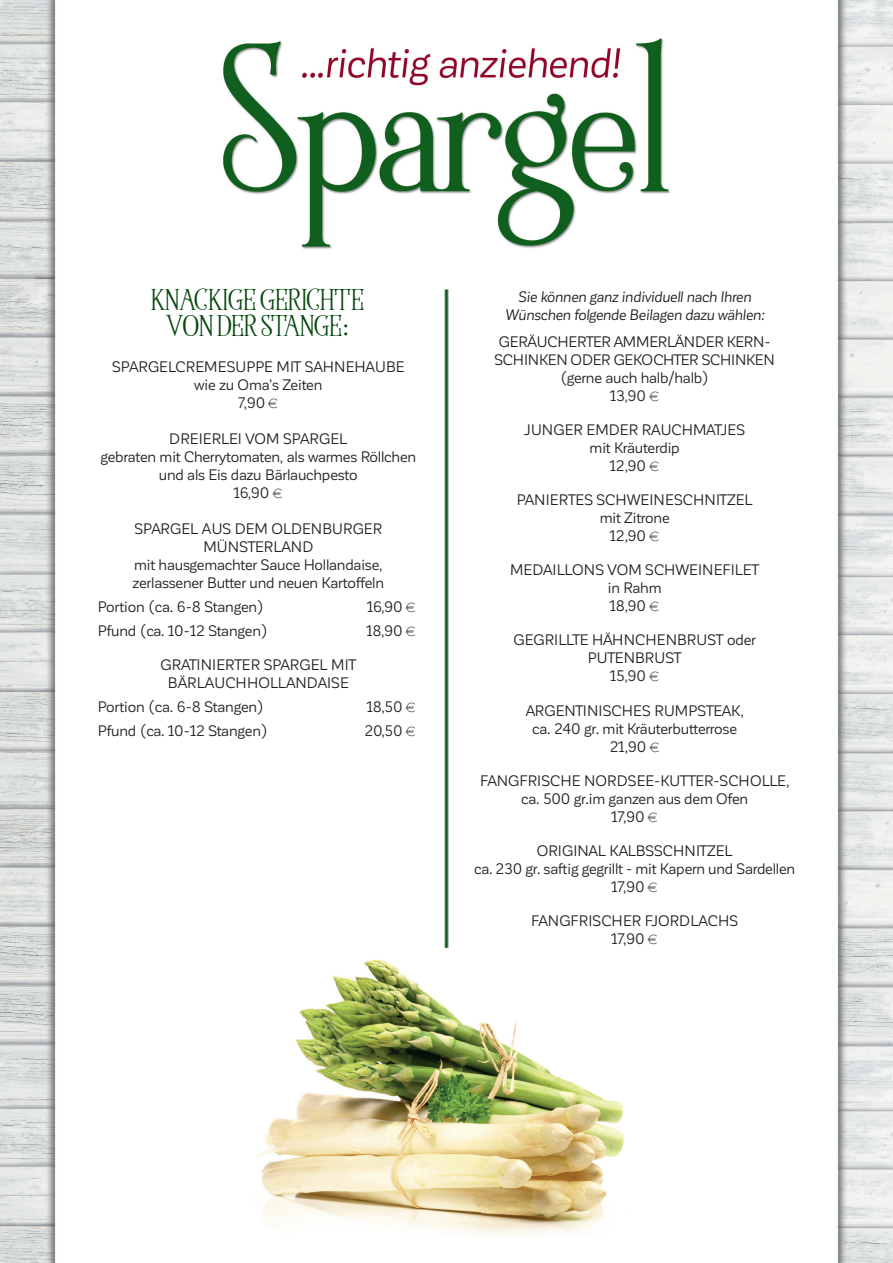
<style>
.page{position:relative;width:893px;height:1263px;background:#fff}
.page>*{position:absolute;margin:0;border:0;box-sizing:border-box;transform-origin:0 0}
.t1{font:21px/25.2px "Wallington Pro";color:#06490e;text-align:center}
.t2{font:15px/18px "Corporative Sans";letter-spacing:-.01em;color:#231f20;text-align:center}
.t3{font:15px/18px "Corporative Sans";letter-spacing:.01em;color:#231f20;text-align:center}
.t4{font:italic 15px "Corporative Sans";letter-spacing:-.01em;color:#231f20}
.s1{font-family:"Eurofont";font-size:12px}
</style>
<div class="page">
<img style="left:0;top:0;width:893px;height:1263px">
<hr style="left:447px;top:289px;width:1px;height:659px;background:#06490e">
<hr style="left:446px;top:289px;width:1px;height:659px;background:#06490e">
<hr style="left:445px;top:289px;width:1px;height:659px;background:#06490e">
<p class="t1" style="left:152px;top:291px;width:214px">KNACKIGE GERICHTE<br>VON DER STANGE:</p>
<p class="t3" style="left:112px;top:358px;width:294px">SPARGELCREMESUPPE MIT SAHNEHAUBE</p>
<p class="t2" style="left:194px;top:376px;width:130px">wie zu Oma’s Zeiten</p>
<p class="t2" style="left:239px;top:394px;width:41px">7,90 <span class="s1">A</span></p>
<p class="t3" style="left:169px;top:430px;width:179px">DREIERLEI VOM SPARGEL</p>
<p class="t2" style="left:100px;top:448px;width:317px">gebraten mit Cherrytomaten, als warmes Röllchen und als Eis dazu Bärlauchpesto</p>
<p class="t2" style="left:234px;top:484px;width:50px">16,90 <span class="s1">A</span></p>
<p class="t3" style="left:134px;top:520px;width:249px">SPARGEL AUS DEM OLDENBURGER<br>MÜNSTERLAND</p>
<p class="t2" style="left:134px;top:556px;width:250px">mit hausgemachter Sauce Hollandaise,</p>
<p class="t2" style="left:133px;top:574px;width:253px">zerlassener Butter und neuen Kartoffeln</p>
<p class="t2" style="left:98px;top:598px;width:168px">Portion (ca. 6-8 Stangen)</p>
<p class="t2" style="left:367px;top:598px;width:50px">16,90 <span class="s1">A</span></p>
<p class="t2" style="left:98px;top:622px;width:171px">Pfund (ca. 10-12 Stangen)</p>
<p class="t2" style="left:366px;top:622px;width:51px">18,90 <span class="s1">A</span></p>
<p class="t3" style="left:160px;top:656px;width:197px">GRATINIERTER SPARGEL MIT<br>BÄRLAUCHHOLLANDAISE</p>
<p class="t2" style="left:98px;top:698px;width:168px">Portion (ca. 6-8 Stangen)</p>
<p class="t2" style="left:367px;top:698px;width:51px">18,50 <span class="s1">A</span></p>
<p class="t2" style="left:98px;top:722px;width:171px">Pfund (ca. 10-12 Stangen)</p>
<p class="t2" style="left:364px;top:722px;width:53px">20,50 <span class="s1">A</span></p>
<p class="t4" style="left:518px;top:288px;width:235px">Sie können ganz individuell nach Ihren</p>
<p class="t4" style="left:505px;top:306px;width:261px">Wünschen folgende Beilagen dazu wählen:</p>
<p class="t2" style="left:494px;top:332px;width:282px;text-align:left">GERÄUCHERTER AMMERLÄNDER KERN-<br>SCHINKEN ODER GEKOCHTER SCHINKEN</p>
<p class="t2" style="left:560px;top:368px;width:150px">(gerne auch halb/halb)</p>
<p class="t2" style="left:610px;top:386px;width:51px">13,90 <span class="s1">A</span></p>
<p class="t3" style="left:524px;top:421px;width:222px">JUNGER EMDER RAUCHMATJES</p>
<p class="t2" style="left:590px;top:439px;width:92px">mit Kräuterdip</p>
<p class="t2" style="left:610px;top:457px;width:51px">12,90 <span class="s1">A</span></p>
<p class="t3" style="left:517px;top:491px;width:237px">PANIERTES SCHWEINESCHNITZEL</p>
<p class="t2" style="left:600px;top:509px;width:72px">mit Zitrone</p>
<p class="t2" style="left:610px;top:527px;width:51px">12,90 <span class="s1">A</span></p>
<p class="t3" style="left:510px;top:561px;width:251px">MEDAILLONS VOM SCHWEINEFILET</p>
<p class="t2" style="left:608px;top:579px;width:55px">in Rahm</p>
<p class="t2" style="left:610px;top:597px;width:51px">18,90 <span class="s1">A</span></p>
<p class="t3" style="left:513px;top:631px;width:244px">GEGRILLTE HÄHNCHENBRUST oder</p>
<p class="t2" style="left:588px;top:649px;width:95px">PUTENBRUST<br>15,90 <span class="s1">A</span></p>
<p class="t2" style="left:526px;top:701px;width:220px">ARGENTINISCHES RUMPSTEAK, ca. 240 gr. mit Kräuterbutterrose</p>
<p class="t2" style="left:610px;top:737px;width:51px">21,90 <span class="s1">A</span></p>
<p class="t2" style="left:480px;top:772px;width:311px">FANGFRISCHE NORDSEE-KUTTER-SCHOLLE, ca. 500 gr.im ganzen aus dem Ofen</p>
<p class="t2" style="left:612px;top:808px;width:48px">17,90 <span class="s1">A</span></p>
<p class="t2" style="left:474px;top:842px;width:322px">ORIGINAL KALBSSCHNITZEL<br>ca. 230 gr. saftig gegrillt - mit Kapern und Sardellen</p>
<p class="t2" style="left:612px;top:878px;width:48px">17,90 <span class="s1">A</span></p>
<p class="t3" style="left:531px;top:912px;width:209px">FANGFRISCHER FJORDLACHS<br>17,90 <span class="s1">A</span></p>
</div>
